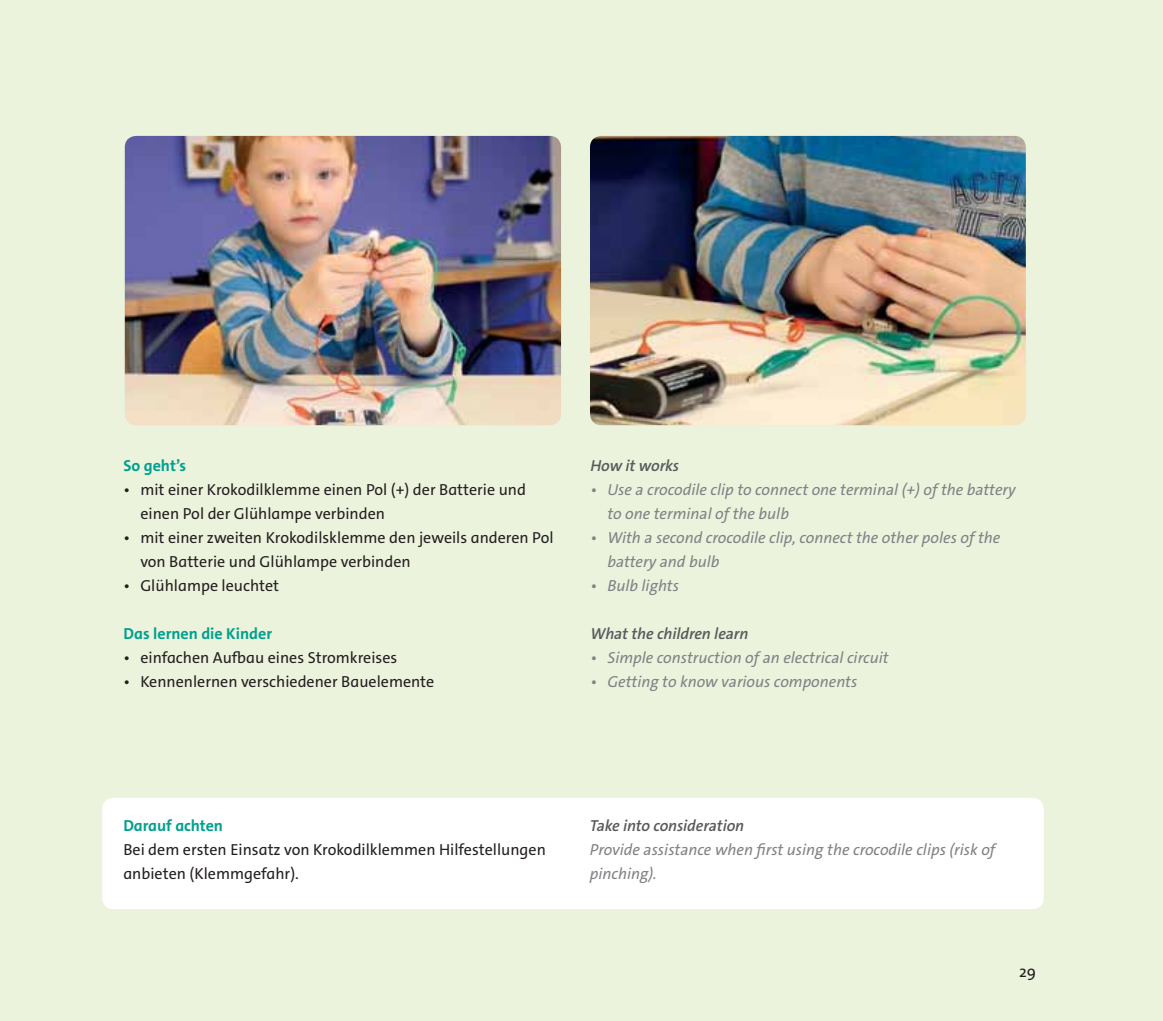
<style>
.page{position:relative;width:1163px;height:1021px;background:#fff}
.page>*{position:absolute;margin:0;border:0;box-sizing:border-box;transform-origin:0 0}
.t1{font:16px/24px "The Sans C4 s";color:#231f20}
.t2{font:italic 16px/24px "The Sans C4 s";color:#808285}
.t3{font:italic 600 16px "The Sans C4 s";letter-spacing:-.005em;color:#58595b}
.t4{font:700 16px "The Sans C4 s";color:#00a08e}
</style>
<div class="page">
<div style="left:0;top:0;width:1162px;height:1020px;background:#ecf3dd"></div>
<div style="left:102px;top:797px;width:941px;height:112px;background:#fff;border-radius:11px"></div>
<img style="left:590px;top:136px;width:435px;height:289px;border-radius:11px">
<img style="left:125px;top:136px;width:436px;height:289px;border-radius:11px">
<p class="t4" style="left:123px;top:459px;width:64px">So geht’s</p>
<p class="t1" style="left:140px;top:479px;width:387px;text-indent:-17px">• mit einer Krokodilklemme einen Pol (+) der Batterie und einen Pol der Glühlampe verbinden</p>
<p class="t1" style="left:140px;top:527px;width:415px;text-indent:-17px">• mit einer zweiten Krokodilsklemme den jeweils anderen Pol von Batterie und Glühlampe verbinden</p>
<p class="t1" style="left:123px;top:575px;width:157px">• Glühlampe leuchtet</p>
<p class="t4" style="left:123px;top:627px;width:150px">Das lernen die Kinder</p>
<p class="t1" style="left:123px;top:647px;width:275px">• einfachen Aufbau eines Stromkreises</p>
<p class="t1" style="left:123px;top:671px;width:312px">• Kennenlernen verschiedener Bauelemente</p>
<p class="t3" style="left:590px;top:459px;width:90px">How it works</p>
<p class="t2" style="left:607px;top:479px;width:410px;text-indent:-17px">• Use a crocodile clip to connect one terminal (+) of the battery to one terminal of the bulb</p>
<p class="t2" style="left:607px;top:527px;width:394px;text-indent:-17px">• With a second crocodile clip, connect the other poles of the battery and bulb</p>
<p class="t2" style="left:590px;top:575px;width:90px">• Bulb lights</p>
<p class="t3" style="left:590px;top:627px;width:159px">What the children learn</p>
<p class="t2" style="left:590px;top:647px;width:299px">• Simple construction of an electrical circuit</p>
<p class="t2" style="left:590px;top:671px;width:268px">• Getting to know various components</p>
<p class="t4" style="left:123px;top:819px;width:101px">Darauf achten</p>
<p class="t1" style="left:123px;top:839px;width:424px">Bei dem ersten Einsatz von Krokodilklemmen Hilfestellungen anbieten (Klemmgefahr).</p>
<p class="t3" style="left:589px;top:819px;width:156px">Take into consideration</p>
<p class="t2" style="left:589px;top:839px;width:407px">Provide assistance when first using the crocodile clips (risk of pinching).</p>
<p class="t1" style="left:1019px;top:960px;width:18px">29</p>
</div>
